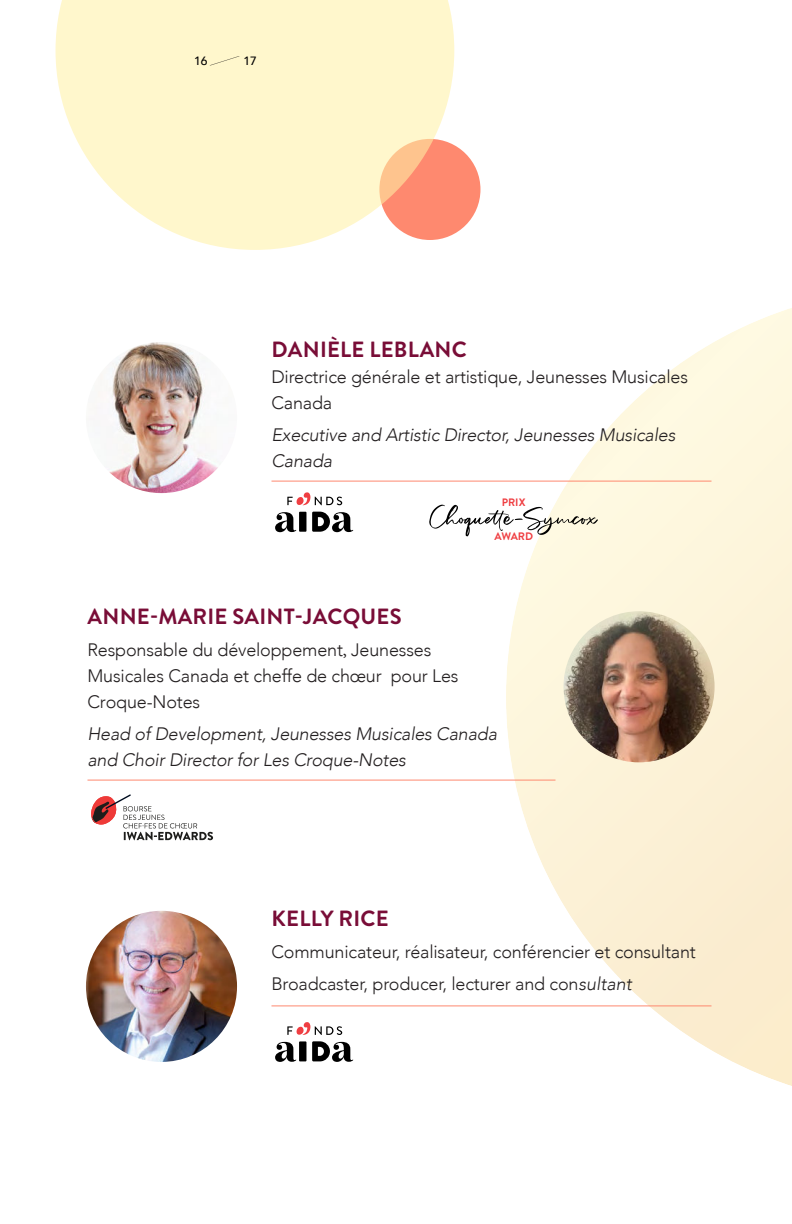
<style>
.page{position:relative;width:792px;height:1224px;background:#fff}
.page>*{position:absolute;margin:0;border:0;box-sizing:border-box;transform-origin:0 0}
.t1{font:700 22px "Brandon Grotesque";letter-spacing:.01em;color:#790d37}
.t2{font:300 18px/26.2px "Avenir LT Com";letter-spacing:-.01em;color:#231f20}
.t3{font:italic 300 18px/26px "Avenir LT Com";letter-spacing:-.01em;color:#231f20}
.t4{font:500 12px "Avenir LT Com";color:#000}
.t5{font:700 10.8px "Brandon Grotesque";color:#ef3e42}
.s1{font-style:italic}
.s2{font-family:"Minion Pro";font-weight:400}
</style>
<div class="page">
<svg style="left:506px;top:308px;width:286px;height:778px;fill:#fef7de"></svg>
<div style="left:379px;top:139px;width:101px;height:101px;background:#fe896f;border-radius:50%"></div>
<svg style="left:56px;top:0;width:398px;height:250px;fill:#fff7cc"></svg>
<hr style="left:272px;top:481px;width:440px;height:1px;background:#fe896f">
<hr style="left:272px;top:1006px;width:440px;height:1px;background:#fe896f">
<hr style="left:88px;top:780px;width:468px;height:1px;background:#fe896f">
<img style="left:86px;top:342px;width:151px;height:151px;border-radius:76px">
<img style="left:86px;top:911px;width:151px;height:151px;border-radius:76px">
<img style="left:564px;top:611px;width:151px;height:151px;border-radius:76px">
<svg style="left:91px;top:794px;width:122px;height:46px"></svg>
<svg style="left:275px;top:512px;width:21px;height:20px"></svg>
<div style="left:299px;top:512px;width:7px;height:20px;background:#000"></div>
<svg style="left:312px;top:512px;width:41px;height:20px"></svg>
<svg style="left:287px;top:492px;width:55px;height:13px"></svg>
<svg style="left:275px;top:1042px;width:21px;height:20px"></svg>
<div style="left:299px;top:1041px;width:7px;height:20px;background:#000"></div>
<svg style="left:312px;top:1041px;width:41px;height:21px"></svg>
<svg style="left:287px;top:1022px;width:55px;height:13px"></svg>
<svg style="left:429px;top:505px;width:169px;height:31px"></svg>
<p class="t4" style="left:194px;top:54px;width:64px">16 <span class="s1">/</span> 17</p>
<p class="t1" style="left:272px;top:337px;width:197px">DANIÈLE LEBLANC</p>
<p class="t2" style="left:272px;top:364px;width:418px">Directrice générale et artistique, Jeunesses Musicales<br>Canada</p>
<p class="t3" style="left:272px;top:423px;width:405px">Executive and Artistic Director, Jeunesses Musicales<br>Canada</p>
<p class="t5" style="left:502px;top:496px;width:25px">PRIX</p>
<p class="t5" style="left:494px;top:530px;width:40px">AWARD</p>
<p class="t1" style="left:88px;top:604px;width:316px">ANNE-MARIE SAINT-JACQUES</p>
<p class="t2" style="left:87px;top:637px;width:373px">Responsable du développement<span class="s2">,</span> Jeunesses<br>Musicales Canada et cheffe de chœur pour Les<br>Croque-Notes</p>
<p class="t3" style="left:87px;top:722px;width:411px">Head of Development, Jeunesses Musicales Canada and Choir Director for Les Croque-Notes</p>
<p class="t1" style="left:272px;top:906px;width:119px">KELLY RICE</p>
<p class="t2" style="left:272px;top:936px;width:426px;line-height:32px">Communicateur, réalisateur, conférencier et consultant<br>Broadcaster, producer, lecturer and con<span class="s1">sultant</span></p>
</div>
